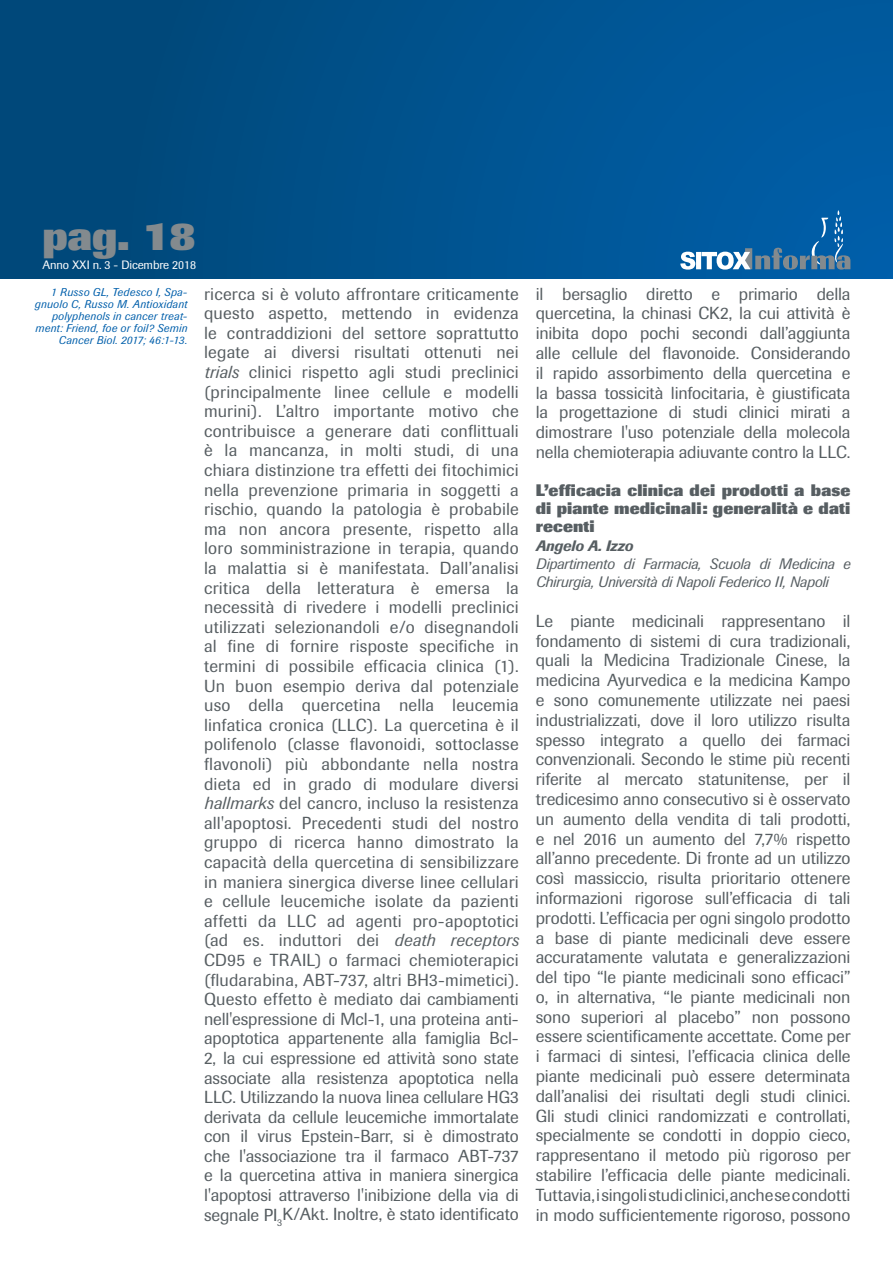
<style>
.page{position:relative;width:893px;height:1263px;background:#fff}
.page>*{position:absolute;margin:0;border:0;box-sizing:border-box;transform-origin:0 0}
.t1{font:800 40.5px "Imago";color:#838a8e}
.t2{font:17.25px/19.6px "Imago";letter-spacing:-.01em;color:#575e62;text-align:justify}
.t3{font:800 16.5px/18.3px "Imago";letter-spacing:.005em;color:#575e62;text-align:justify}
.t4{font:italic 15px/18.3px "Imago";letter-spacing:-.005em;color:#575e62}
.t5{font:italic 500 15px "Imago";letter-spacing:-.005em;color:#575e62}
.t6{font:12px "Imago";letter-spacing:-.01em;color:#fff}
.t7{font:italic 11.25px/12px "Imago";letter-spacing:.03em;color:#005fab;text-align:right}
.s1{font-style:italic}
</style>
<div class="page">
<div style="left:0;top:0;width:893px;height:278px;background:linear-gradient(to right,#004676,#005ea6)"></div>
<svg style="left:680px;top:210px;width:170px;height:60px;background:#256fa9"></svg>
<h1 class="t1" style="left:43px;top:212px;width:155px">pag. 18</h1>
<p class="t6" style="left:43px;top:258px;width:155px">Anno XXI n. 3 - Dicembre 2018</p>
<p class="t7" style="left:35px;top:287px;width:154px">1 Russo GL, Tedesco I, Spa&shy;gnuolo C, Russo M. Antioxidant polyphenols in cancer treat&shy;ment: Friend, foe or foil? Semin<br>Cancer Biol. 2017; 46:1-13.</p>
<p class="t2" style="left:204px;top:284px;width:316px">ricerca si è voluto affrontare criticamente questo aspetto, mettendo in evidenza le contraddizioni del settore soprattutto legate ai diversi risultati ottenuti nei <span class="s1">trials</span> clinici rispetto agli studi preclinici (principalmente linee cellule e modelli murini). L’altro importante motivo che contribuisce a generare dati conflittuali è la mancanza, in molti studi, di una chiara distinzione tra effetti dei fitochimici nella prevenzione primaria in soggetti a rischio, quando la patologia è probabile ma non ancora presente, rispetto alla loro somministrazione in terapia, quando la malattia si è manifestata. Dall’analisi critica della letteratura è emersa la necessità di rivedere i modelli preclinici utilizzati selezionandoli e/o disegnandoli al fine di fornire risposte specifiche in termini di possibile efficacia clinica (1).<br>Un buon esempio deriva dal potenziale uso della quercetina nella leucemia linfatica cronica (LLC). La quercetina è il polifenolo (classe flavonoidi, sottoclasse flavonoli) più abbondante nella nostra dieta ed in grado di modulare diversi <span class="s1">hallmarks</span> del cancro, incluso la resistenza all'apoptosi. Precedenti studi del nostro gruppo di ricerca hanno dimostrato la capacità della quercetina di sensibilizzare in maniera sinergica diverse linee cellulari e cellule leucemiche isolate da pazienti affetti da LLC ad agenti pro-apoptotici (ad es. induttori dei <span class="s1">death receptors </span>CD95 e TRAIL) o farmaci chemioterapici (fludarabina, ABT-737, altri BH3-mimetici).<br>Questo effetto è mediato dai cambiamenti nell'espressione di Mcl-1, una proteina anti&shy;apoptotica appartenente alla famiglia Bcl-2, la cui espressione ed attività sono state associate alla resistenza apoptotica nella LLC. Utilizzando la nuova linea cellulare HG3 derivata da cellule leucemiche immortalate con il virus Epstein-Barr, si è dimostrato che l'associazione tra il farmaco ABT-737 e la quercetina attiva in maniera sinergica l'apoptosi attraverso l'inibizione della via di segnale PI<sub>3</sub>K/Akt. Inoltre, è stato identificato</p>
<p class="t2" style="left:536px;top:284px;width:316px">il bersaglio diretto e primario della quercetina, la chinasi CK2, la cui attività è inibita dopo pochi secondi dall’aggiunta alle cellule del flavonoide. Considerando il rapido assorbimento della quercetina e la bassa tossicità linfocitaria, è giustificata la progettazione di studi clinici mirati a dimostrare l'uso potenziale della molecola nella chemioterapia adiuvante contro la LLC.</p>
<p class="t3" style="left:536px;top:481px;width:316px">L’efficacia clinica dei prodotti a base di piante medicinali: generalità e dati recenti</p>
<p class="t5" style="left:536px;top:536px;width:99px">Angelo A. Izzo</p>
<p class="t4" style="left:536px;top:555px;width:316px">Dipartimento di Farmacia, Scuola di Medicina e<br>Chirurgia, Università di Napoli Federico II, Napoli</p>
<p class="t2" style="left:536px;top:611px;width:316px">Le piante medicinali rappresentano il fondamento di sistemi di cura tradizionali, quali la Medicina Tradizionale Cinese, la medicina Ayurvedica e la medicina Kampo e sono comunemente utilizzate nei paesi industrializzati, dove il loro utilizzo risulta spesso integrato a quello dei farmaci convenzionali. Secondo le stime più recenti riferite al mercato statunitense, per il tredicesimo anno consecutivo si è osservato un aumento della vendita di tali prodotti, e nel 2016 un aumento del 7,7% rispetto all’anno precedente. Di fronte ad un utilizzo così massiccio, risulta prioritario ottenere informazioni rigorose sull’efficacia di tali prodotti. L’efficacia per ogni singolo prodotto a base di piante medicinali deve essere accuratamente valutata e generalizzazioni del tipo “le piante medicinali sono efficaci” o, in alternativa, “le piante medicinali non sono superiori al placebo” non possono essere scientificamente accettate. Come per i farmaci di sintesi, l’efficacia clinica delle piante medicinali può essere determinata dall’analisi dei risultati degli studi clinici.<br>Gli studi clinici randomizzati e controllati, specialmente se condotti in doppio cieco, rappresentano il metodo più rigoroso per stabilire l’efficacia delle piante medicinali.<br>Tuttavia, i singoli studi clinici, anche se condotti in modo sufficientemente rigoroso, possono</p>
</div>
